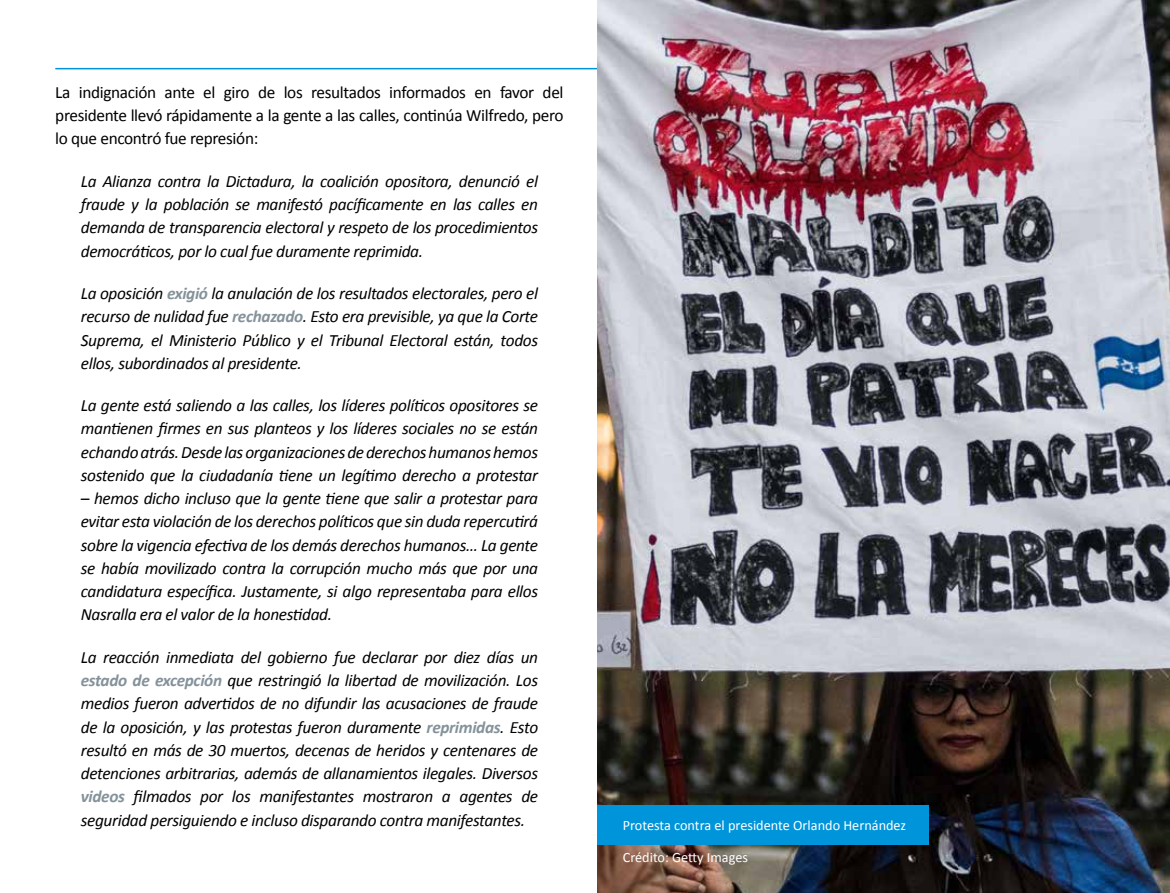
<style>
.page{position:relative;width:1170px;height:893px;background:#fff}
.page>*{position:absolute;margin:0;border:0;box-sizing:border-box;transform-origin:0 0}
.t1{font:italic 17.25px/23.2px "Calibri";letter-spacing:-.02em;color:#000;text-align:justify}
.t2{font:17.25px/23.2px "Calibri";letter-spacing:-.02em;color:#000;text-align:justify}
.t3{font:14.25px "Calibri";color:#fff}
.s1{font-weight:700;color:#84929b}
</style>
<div class="page">
<hr style="left:55px;top:68px;width:1060px;height:1px;background:#0095da">
<img style="left:597px;top:0;width:572px;height:893px">
<div style="left:597px;top:805px;width:331px;height:39px;background:#0095da"></div>
<p class="t2" style="left:55px;top:80px;width:509px">La indignación ante el giro de los resultados informados en favor del presidente llevó rápidamente a la gente a las calles, continúa Wilfredo, pero lo que encontró fue represión:</p>
<p class="t1" style="left:81px;top:169px;width:458px">La Alianza contra la Dictadura, la coalición opositora, denunció el fraude y la población se manifestó pacíficamente en las calles en demanda de transparencia electoral y respeto de los procedimientos democráticos, por lo cual fue duramente reprimida.</p>
<p class="t1" style="left:81px;top:281px;width:459px">La oposición <span class="s1">exigió</span> la anulación de los resultados electorales, pero el recurso de nulidad fue <span class="s1">rechazado</span>. Esto era previsible, ya que la Corte Suprema, el Ministerio Público y el Tribunal Electoral están, todos ellos, subordinados al presidente.</p>
<p class="t1" style="left:81px;top:393px;width:459px">La gente está saliendo a las calles, los líderes políticos opositores se mantienen firmes en sus planteos y los líderes sociales no se están echando atrás. Desde las organizaciones de derechos humanos hemos sostenido que la ciudadanía tiene un legítimo derecho a protestar</p>
<p class="t1" style="left:81px;top:486px;width:459px">– hemos dicho incluso que la gente tiene que salir a protestar para evitar esta violación de los derechos políticos que sin duda repercutirá sobre la vigencia efectiva de los demás derechos humanos… La gente se había movilizado contra la corrupción mucho más que por una candidatura específica. Justamente, si algo representaba para ellos Nasralla era el valor de la honestidad.</p>
<p class="t1" style="left:81px;top:645px;width:459px">La reacción inmediata del gobierno fue declarar por diez días un <span class="s1">estado de excepción</span> que restringió la libertad de movilización. Los medios fueron advertidos de no difundir las acusaciones de fraude de la oposición, y las protestas fueron duramente <span class="s1">reprimidas</span>. Esto resultó en más de 30 muertos, decenas de heridos y centenares de detenciones arbitrarias, además de allanamientos ilegales. Diversos <span class="s1">videos</span> filmados por los manifestantes mostraron a agentes de seguridad persiguiendo e incluso disparando contra manifestantes.</p>
<p class="t3" style="left:622px;top:816px;width:285px">Protesta contra el presidente Orlando Hernández</p>
<p class="t3" style="left:622px;top:848px;width:127px">Crédito: Getty Images</p>
</div>
